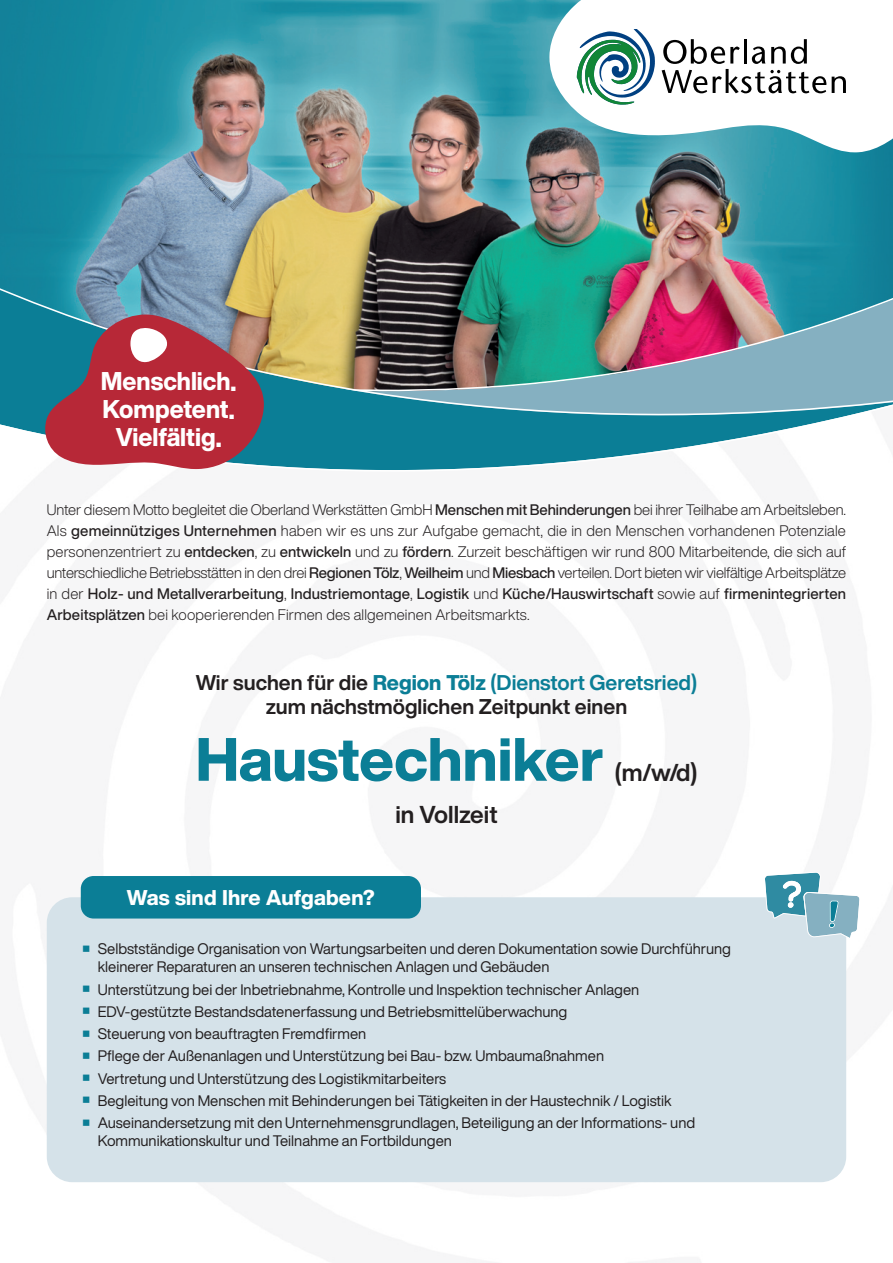
<style>
.page{position:relative;width:893px;height:1263px;background:#fff}
.page>*{position:absolute;margin:0;border:0;box-sizing:border-box;transform-origin:0 0}
.t1{font:800 60px "Helvetica Now Display";color:#0b7e96}
.t2{font:800 25.2px/28px "Helvetica Now Display";color:#fff;text-align:center;scale:.96 1}
.t3{font:700 24px "Helvetica Now Display";color:#231f20}
.t4{font:700 21px/24px "Helvetica Now Display";color:#231f20;text-align:center}
.t5{font:800 21px "Helvetica Now Display";letter-spacing:.01em;color:#fff}
.t6{font:15px/18px "Helvetica Now Display";color:#231f20}
.t7{font:300 15px/21px "Helvetica Now Display";letter-spacing:.01em;color:#231f20;text-align:justify}
.s1{font-weight:500}
.s2{font-weight:800;color:#0b7e96}
.s3{color:#0b7e96}
.s4{font-size:36px;color:#0b7e96}
</style>
<div class="page">
<div style="left:47px;top:897px;width:799px;height:285px;background:#d5e2e9;border-radius:26px"></div>
<div style="left:81px;top:876px;width:340px;height:42px;background:#0b7e96;border-radius:13px"></div>
<img style="left:0;top:0;width:893px;height:282px">
<svg style="left:549px;top:0;width:344px;height:152px"></svg>
<svg style="left:0;top:282px;width:893px;height:233px"></svg>
<svg style="left:42px;top:315px;width:222px;height:154px;background:#9f4e5c"></svg>
<svg style="left:662px;top:39px;width:184px;height:54px"></svg>
<svg style="left:577px;top:29px;width:78px;height:76px"></svg>
<svg style="left:764px;top:872px;width:96px;height:66px"></svg>
<h2 class="t2" style="left:101px;top:369px;width:143px">Menschlich.<br>Kompetent.<br>Vielfältig.</h2>
<p class="t7" style="left:47px;top:501px;width:801px">Unter diesem Motto begleitet die Oberland Werkstätten GmbH <span class="s1">Menschen mit Behinderungen</span> bei ihrer Teilhabe am Arbeitsleben.<br>Als <span class="s1">gemeinnütziges Unternehmen</span> haben wir es uns zur Aufgabe gemacht, die in den Menschen vorhandenen Potenziale personenzentriert zu <span class="s1">entdecken</span>, zu <span class="s1">entwickeln</span> und zu <span class="s1">fördern</span>. Zurzeit beschäftigen wir rund 800 Mitarbeitende, die sich auf unterschiedliche Betriebsstätten in den drei <span class="s1">Regionen Tölz</span>, <span class="s1">Weilheim</span> und <span class="s1">Miesbach</span> verteilen. Dort bieten wir vielfältige Arbeitsplätze in der <span class="s1">Holz- und Metallverarbeitung</span>, <span class="s1">Industriemontage</span>, <span class="s1">Logistik</span> und <span class="s1">Küche/Hauswirtschaft</span> sowie auf <span class="s1">firmenintegrierten Arbeitsplätzen</span> bei kooperierenden Firmen des allgemeinen Arbeitsmarkts.</p>
<h3 class="t4" style="left:196px;top:673px;width:503px">Wir suchen für die <span class="s2">Region Tölz</span> <span class="s3">(Dienstort Geretsried) </span>zum nächstmöglichen Zeitpunkt einen</h3>
<h1 class="t1" style="left:195px;top:738px;width:410px">Haustechniker</h1>
<h3 class="t3" style="left:615px;top:764px;width:84px">(m/w/d)</h3>
<h3 class="t3" style="left:395px;top:806px;width:104px">in Vollzeit</h3>
<h3 class="t5" style="left:127px;top:890px;width:249px">Was sind Ihre Aufgaben?</h3>
<p class="t6" style="left:98px;top:942px;width:635px;text-indent:-17px"><span class="s4">•</span> Selbstständige Organisation von Wartungsarbeiten und deren Dokumentation sowie Durchführung kleinerer Reparaturen an unseren technischen Anlagen und Gebäuden</p>
<p class="t6" style="left:81px;top:982px;width:560px"><span class="s4">•</span> Unterstützung bei der Inbetriebnahme, Kontrolle und Inspektion technischer Anlagen</p>
<p class="t6" style="left:81px;top:1004px;width:488px"><span class="s4">•</span> EDV-gestützte Bestandsdatenerfassung und Betriebsmittelüberwachung</p>
<p class="t6" style="left:81px;top:1026px;width:287px"><span class="s4">•</span> Steuerung von beauftragten Fremdfirmen</p>
<p class="t6" style="left:81px;top:1049px;width:525px"><span class="s4">•</span> Pflege der Außenanlagen und Unterstützung bei Bau- bzw. Umbaumaßnahmen</p>
<p class="t6" style="left:81px;top:1071px;width:367px"><span class="s4">•</span> Vertretung und Unterstützung des Logistikmitarbeiters</p>
<p class="t6" style="left:81px;top:1093px;width:592px"><span class="s4">•</span> Begleitung von Menschen mit Behinderungen bei Tätigkeiten in der Haustechnik / Logistik</p>
<p class="t6" style="left:98px;top:1115px;width:599px;text-indent:-17px"><span class="s4">•</span> Auseinandersetzung mit den Unternehmensgrundlagen, Beteiligung an der Informations- und<br>Kommunikationskultur und Teilnahme an Fortbildungen</p>
</div>
